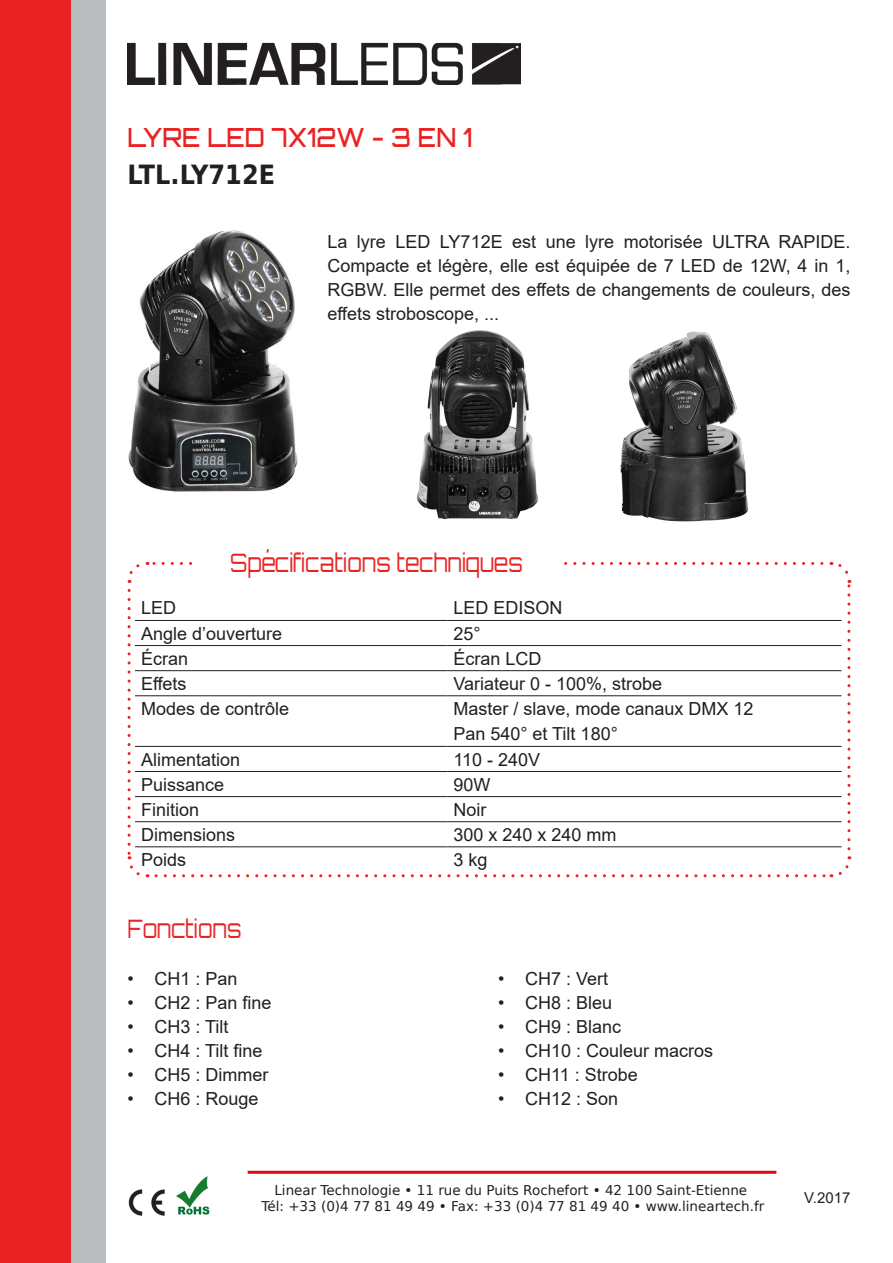
<style>
.page{position:relative;width:893px;height:1263px;background:#fff}
.page>*{position:absolute;margin:0;border:0;box-sizing:border-box;transform-origin:0 0}
.t1{font:500 26.4px "Orbitron";color:#e92323;scale:.91 1}
.t2{font:700 26.4px "Bitstream Vera Sans";color:#231f20;scale:.91 1}
.t3{font:300 25.35px "Orbitron";color:#e92323;scale:.83 1}
.t4{font:18px/24px "Arial";color:#231f20;text-align:justify}
.t5{font:15px "Arial";color:#231f20}
.t6{font:13.5px/16.2px "Bitstream Vera Sans";color:#231f20;text-align:center}
</style>
<div class="page">
<div style="left:0;top:0;width:73px;height:1263px;background:#e92323"></div>
<div style="left:72px;top:0;width:34px;height:1263px;background:#babdc0"></div>
<hr style="left:248px;top:1171px;width:528px;height:3px;background:#e30613">
<img style="left:176px;top:1176px;width:34px;height:39px">
<img style="left:128px;top:1189px;width:37px;height:27px">
<img style="left:128px;top:42px;width:393px;height:43px">
<img style="left:128px;top:231px;width:170px;height:261px">
<img style="left:417px;top:330px;width:121px;height:189px">
<img style="left:621px;top:332px;width:127px;height:190px">
<svg style="left:127px;top:590px;width:21px;height:288px"></svg>
<svg style="left:156px;top:856px;width:696px;height:21px"></svg>
<svg style="left:831px;top:562px;width:20px;height:287px"></svg>
<svg style="left:127px;top:562px;width:695px;height:21px"></svg>
<div style="left:196px;top:554px;width:361px;height:20px;background:#fff"></div>
<hr style="left:135px;top:620px;width:312px;height:1px;background:#231f20">
<hr style="left:447px;top:620px;width:395px;height:1px;background:#231f20">
<hr style="left:135px;top:645px;width:312px;height:1px;background:#231f20">
<hr style="left:447px;top:645px;width:395px;height:1px;background:#231f20">
<hr style="left:135px;top:670px;width:312px;height:1px;background:#231f20">
<hr style="left:447px;top:670px;width:395px;height:1px;background:#231f20">
<hr style="left:135px;top:695px;width:312px;height:1px;background:#231f20">
<hr style="left:447px;top:695px;width:395px;height:1px;background:#231f20">
<hr style="left:135px;top:746px;width:312px;height:1px;background:#231f20">
<hr style="left:447px;top:746px;width:395px;height:1px;background:#231f20">
<hr style="left:135px;top:771px;width:312px;height:1px;background:#231f20">
<hr style="left:447px;top:771px;width:395px;height:1px;background:#231f20">
<hr style="left:135px;top:796px;width:312px;height:1px;background:#231f20">
<hr style="left:447px;top:796px;width:395px;height:1px;background:#231f20">
<hr style="left:135px;top:821px;width:312px;height:1px;background:#231f20">
<hr style="left:447px;top:821px;width:395px;height:1px;background:#231f20">
<hr style="left:135px;top:846px;width:312px;height:1px;background:#231f20">
<hr style="left:447px;top:846px;width:395px;height:1px;background:#231f20">
<p class="t1" style="left:128px;top:121px;width:381px">LYRE LED 7X12W - 3 EN 1</p>
<p class="t2" style="left:128px;top:160px;width:164px">LTL.LY712E</p>
<p class="t4" style="left:327px;top:229px;width:525px">La lyre LED LY712E est une lyre motorisée ULTRA RAPIDE.<br>Compacte et légère, elle est équipée de 7 LED de 12W, 4 in 1, RGBW. Elle permet des effets de changements de couleurs, des effets stroboscope, ...</p>
<p class="t3" style="left:230px;top:546px;width:354px">Spécifications techniques</p>
<p class="t4" style="left:141px;top:596px;width:37px">LED</p>
<p class="t4" style="left:453px;top:596px;width:111px">LED EDISON</p>
<p class="t4" style="left:141px;top:621px;width:143px">Angle d’ouverture</p>
<p class="t4" style="left:453px;top:621px;width:29px">25°</p>
<p class="t4" style="left:141px;top:646px;width:49px">Écran</p>
<p class="t4" style="left:453px;top:646px;width:90px">Écran LCD</p>
<p class="t4" style="left:141px;top:671px;width:47px">Effets</p>
<p class="t4" style="left:453px;top:671px;width:210px">Variateur 0 - 100%, strobe</p>
<p class="t4" style="left:141px;top:696px;width:150px">Modes de contrôle</p>
<p class="t4" style="left:453px;top:696px;width:302px">Master / slave, mode canaux DMX 12</p>
<p class="t4" style="left:453px;top:722px;width:166px">Pan 540° et Tilt 180°</p>
<p class="t4" style="left:141px;top:747px;width:101px">Alimentation</p>
<p class="t4" style="left:453px;top:747px;width:88px">110 - 240V</p>
<p class="t4" style="left:141px;top:772px;width:85px">Puissance</p>
<p class="t4" style="left:453px;top:772px;width:39px">90W</p>
<p class="t4" style="left:141px;top:797px;width:60px">Finition</p>
<p class="t4" style="left:453px;top:797px;width:34px">Noir</p>
<p class="t4" style="left:141px;top:822px;width:96px">Dimensions</p>
<p class="t4" style="left:453px;top:822px;width:165px">300 x 240 x 240 mm</p>
<p class="t4" style="left:141px;top:847px;width:47px">Poids</p>
<p class="t4" style="left:453px;top:847px;width:36px">3 kg</p>
<p class="t3" style="left:128px;top:912px;width:139px">Fonctions</p>
<p class="t4" style="left:128px;top:966px;width:112px">• CH1 : Pan</p>
<p class="t4" style="left:128px;top:990px;width:146px">• CH2 : Pan fine</p>
<p class="t4" style="left:128px;top:1014px;width:103px">• CH3 : Tilt</p>
<p class="t4" style="left:128px;top:1038px;width:137px">• CH4 : Tilt fine</p>
<p class="t4" style="left:128px;top:1062px;width:142px">• CH5 : Dimmer</p>
<p class="t4" style="left:128px;top:1086px;width:133px">• CH6 : Rouge</p>
<p class="t4" style="left:498px;top:966px;width:112px">• CH7 : Vert</p>
<p class="t4" style="left:498px;top:990px;width:116px">• CH8 : Bleu</p>
<p class="t4" style="left:498px;top:1014px;width:125px">• CH9 : Blanc</p>
<p class="t4" style="left:498px;top:1038px;width:217px">• CH10 : Couleur macros</p>
<p class="t4" style="left:498px;top:1062px;width:141px">• CH11 : Strobe</p>
<p class="t4" style="left:498px;top:1086px;width:122px">• CH12 : Son</p>
<p class="t6" style="left:261px;top:1182px;width:504px">Linear Technologie • 11 rue du Puits Rochefort • 42 100 Saint-Etienne<br>Tél: +33 (0)4 77 81 49 49 • Fax: +33 (0)4 77 81 49 40 • www.lineartech.fr</p>
<p class="t5" style="left:804px;top:1187px;width:48px">V.2017</p>
</div>
